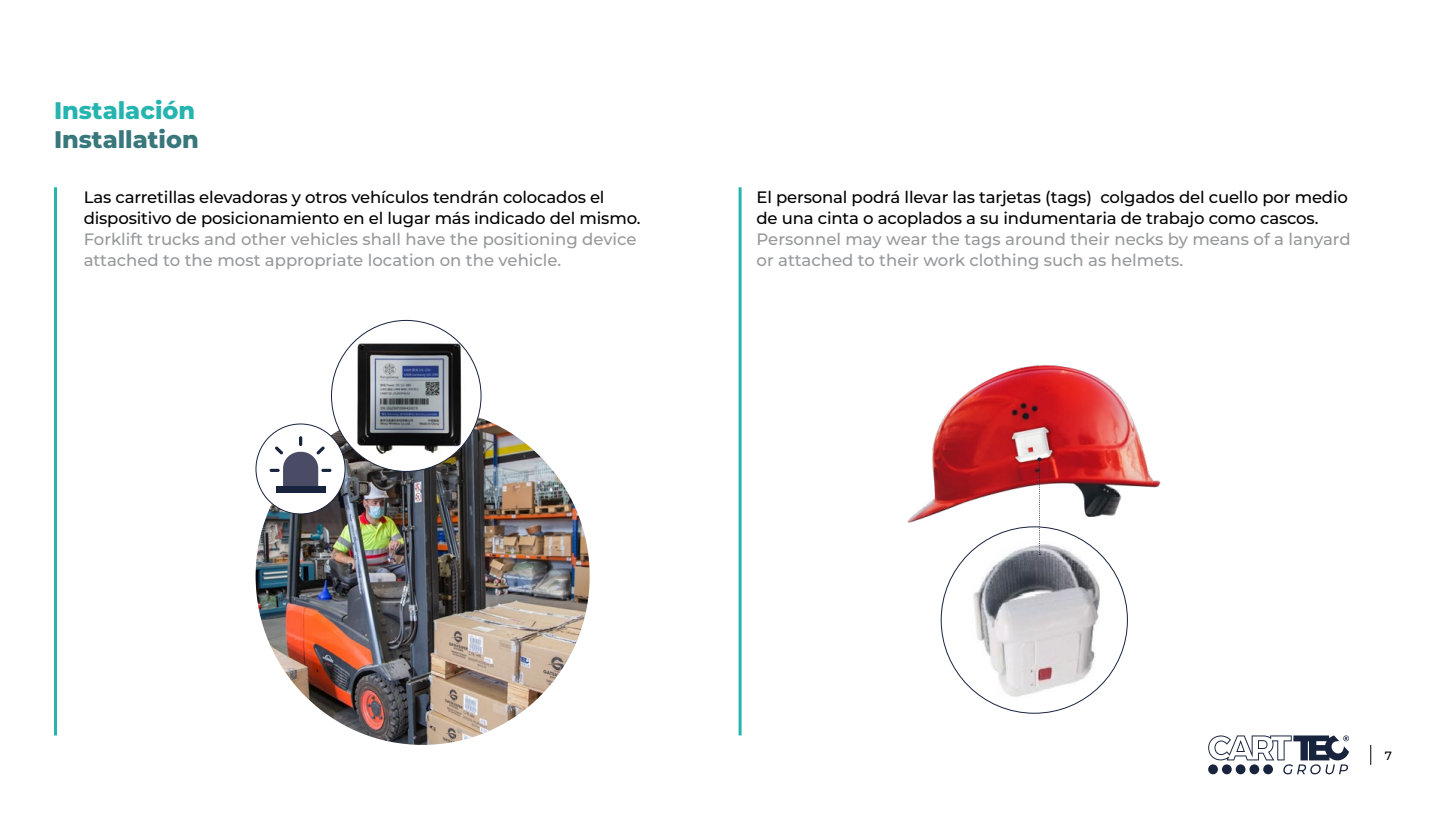
<style>
.page{position:relative;width:1446px;height:813px;background:#fff}
.page>*{position:absolute;margin:0;border:0;box-sizing:border-box;transform-origin:0 0}
.t1{font:800 24px "Montserrat";color:#38777c}
.t2{font:800 24px "Montserrat";color:#26b4b0}
.t3{font:500 16.5px/21px "Montserrat";letter-spacing:-.01em;color:#000}
.t4{font:500 16.5px/21px "Montserrat";color:#96989a}
.t5{font:500 12px "Montserrat";color:#000}
</style>
<div class="page">
<svg style="left:1370px;top:744px;width:1px;height:20px"></svg>
<svg style="left:1208px;top:735px;width:141px;height:39px"></svg>
<img style="left:256px;top:407px;width:334px;height:337px">
<div style="left:331px;top:320px;width:150px;height:151px;background:#fff;border-radius:50%"></div>
<img style="left:346px;top:334px;width:127px;height:128px">
<div style="left:256px;top:424px;width:89px;height:89px;background:#fff;border-radius:50%"></div>
<svg style="left:270px;top:436px;width:61px;height:56px"></svg>
<img style="left:907px;top:365px;width:254px;height:158px">
<img style="left:961px;top:538px;width:146px;height:163px">
<svg style="left:1037px;top:457px;width:4px;height:97px"></svg>
<hr style="left:54px;top:187px;width:3px;height:548px;background:#26b4b0">
<hr style="left:738px;top:187px;width:3px;height:548px;background:#26b4b0">
<h1 class="t2" style="left:54px;top:93px;width:143px">Instalación</h1>
<h1 class="t1" style="left:54px;top:122px;width:146px">Installation</h1>
<p class="t3" style="left:84px;top:186px;width:558px">Las carretillas elevadoras y otros vehículos tendrán colocados el dispositivo de posicionamiento en el lugar más indicado del mismo.</p>
<p class="t4" style="left:84px;top:228px;width:554px">Forklift trucks and other vehicles shall have the positioning device attached to the most appropriate location on the vehicle.</p>
<p class="t3" style="left:756px;top:186px;width:593px">El personal podrá llevar las tarjetas (tags) colgados del cuello por medio de una cinta o acoplados a su indumentaria de trabajo como cascos.</p>
<p class="t4" style="left:756px;top:228px;width:596px">Personnel may wear the tags around their necks by means of a lanyard or attached to their work clothing such as helmets.</p>
<p class="t5" style="left:1384px;top:747px;width:9px">7</p>
</div>
